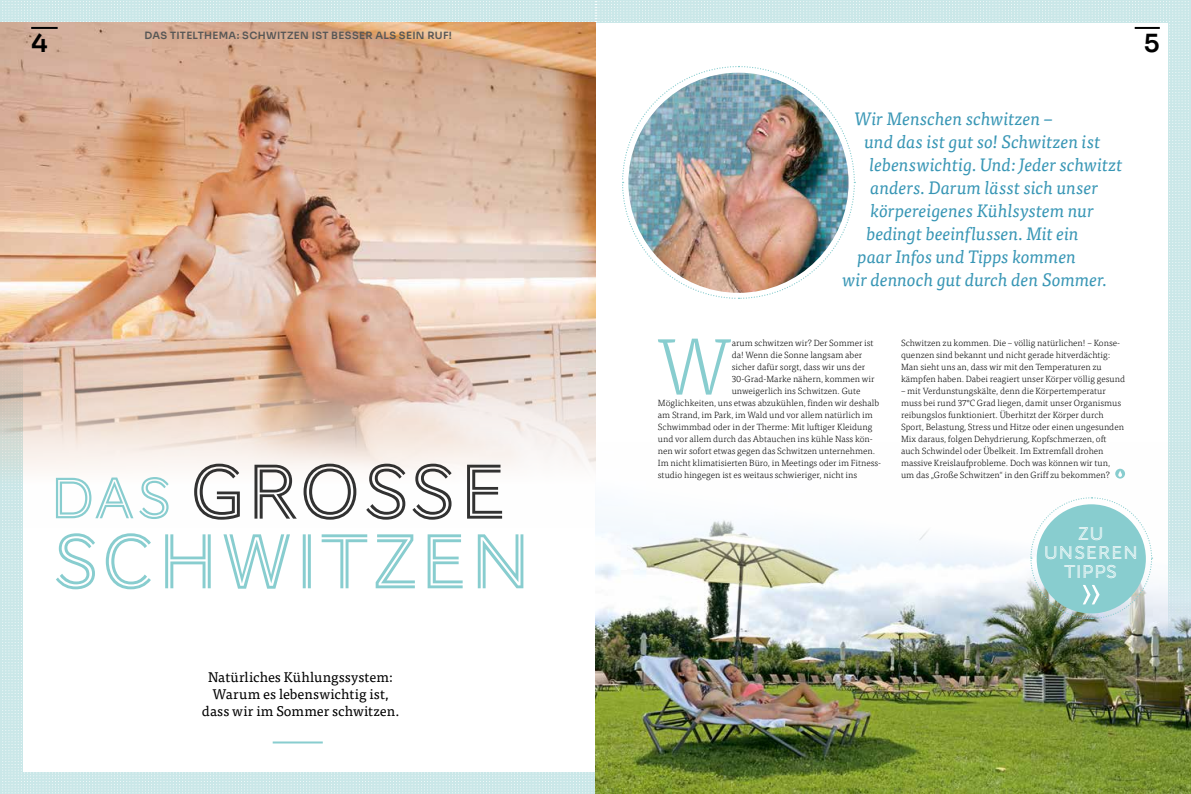
<style>
.page{position:relative;width:1191px;height:794px;background:#fff}
.page>*{position:absolute;margin:0;border:0;box-sizing:border-box;transform-origin:0 0}
.t1{font:80px "AW Conqueror Std Inline";color:#88cdcf}
.t2{font:80px "AW Conqueror Std Inline";color:#000}
.t3{font:300 79px "Tisa Pro";color:#88cdcf}
.t4{font:60px "AW Conqueror Std Inline";color:#88cdcf}
.t5{font:300 50px "Univers LT Std";color:#fff}
.t6{font:25px "Sora";color:#000}
.t7{font:19.1px/19.1px "AW Conqueror Std Inline";color:#fff;text-align:center}
.t8{font:italic 18px "Tisa Pro";letter-spacing:-.005em;color:#3896b5}
.t9{font:14px/17px "Tisa Pro";letter-spacing:.005em;color:#000;text-align:center}
.t10{font:10px "Sora";letter-spacing:.03em;color:#575756}
.t11{font:300 9px/12px "Tisa Pro";color:#000}
</style>
<div class="page">
<img style="left:0;top:1px;width:1191px;height:792px">
<h3 class="t6" style="left:31px;top:23px;width:18px">4</h3>
<p class="t10" style="left:144px;top:27px;width:309px">DAS TITELTHEMA: SCHWITZEN IST BESSER ALS SEIN RUF!</p>
<h1 class="t2" style="left:190px;top:448px;width:320px">GROßE</h1>
<h3 class="t4" style="left:50px;top:465px;width:126px">DAS</h3>
<h1 class="t1" style="left:50px;top:518px;width:484px">SCHWITZEN</h1>
<h3 class="t9" style="left:202px;top:668px;width:199px">Natürliches Kühlungssystem:<br>Warum es lebenswichtig ist, dass wir im Sommer schwitzen.</h3>
<h3 class="t6" style="left:1143px;top:23px;width:17px">5</h3>
<h3 class="t8" style="left:854px;top:105px;width:200px">Wir Menschen schwitzen –</h3>
<h3 class="t8" style="left:864px;top:128px;width:237px">und das ist gut so! Schwitzen ist</h3>
<h3 class="t8" style="left:869px;top:151px;width:255px">lebenswichtig. Und: Jeder schwitzt</h3>
<h3 class="t8" style="left:870px;top:174px;width:229px">anders. Darum lässt sich unser</h3>
<h3 class="t8" style="left:870px;top:197px;width:225px">körpereigenes Kühlsystem nur</h3>
<h3 class="t8" style="left:866px;top:220px;width:214px">bedingt beeinflussen. Mit ein</h3>
<h3 class="t8" style="left:857px;top:243px;width:220px">paar Infos und Tipps kommen</h3>
<h3 class="t8" style="left:842px;top:266px;width:266px">wir dennoch gut durch den Sommer.</h3>
<h2 class="t3" style="left:657px;top:311px;width:76px">W</h2>
<p class="t11" style="left:731px;top:336px;width:143px">arum schwitzen wir? Der Sommer ist</p>
<p class="t11" style="left:731px;top:348px;width:132px">da! Wenn die Sonne langsam aber</p>
<p class="t11" style="left:731px;top:360px;width:135px">sicher dafür sorgt, dass wir uns der</p>
<p class="t11" style="left:731px;top:372px;width:144px">30-Grad-Marke nähern, kommen wir</p>
<p class="t11" style="left:731px;top:384px;width:130px">unweigerlich ins Schwitzen. Gute</p>
<p class="t11" style="left:658px;top:396px;width:223px">Möglichkeiten, uns etwas abzukühlen, finden wir deshalb</p>
<p class="t11" style="left:658px;top:408px;width:216px">am Strand, im Park, im Wald und vor allem natürlich im</p>
<p class="t11" style="left:658px;top:420px;width:216px">Schwimmbad oder in der Therme: Mit luftiger Kleidung</p>
<p class="t11" style="left:658px;top:432px;width:216px">und vor allem durch das Abtauchen ins kühle Nass kön-</p>
<p class="t11" style="left:658px;top:444px;width:219px">nen wir sofort etwas gegen das Schwitzen unternehmen.</p>
<p class="t11" style="left:658px;top:456px;width:225px">Im nicht klimatisierten Büro, in Meetings oder im Fitness-</p>
<p class="t11" style="left:658px;top:468px;width:201px">studio hingegen ist es weitaus schwieriger, nicht ins</p>
<p class="t11" style="left:901px;top:336px;width:225px">Schwitzen zu kommen. Die – völlig natürlichen! – Konse&shy;quenzen sind bekannt und nicht gerade hitverdächtig:<br>Man sieht uns an, dass wir mit den Temperaturen zu kämpfen haben. Dabei reagiert unser Körper völlig gesund</p>
<p class="t11" style="left:901px;top:384px;width:224px">– mit Verdunstungskälte, denn die Körpertemperatur muss bei rund 37°C Grad liegen, damit unser Organismus reibungslos funktioniert. Überhitzt der Körper durch Sport, Belastung, Stress und Hitze oder einen ungesunden Mix daraus, folgen Dehydrierung, Kopfschmerzen, oft auch Schwindel oder Übelkeit. Im Extremfall drohen massive Kreislaufprobleme. Doch was können wir tun, um das „Große Schwitzen“ in den Griff zu bekommen?</p>
<h3 class="t7" style="left:1043px;top:524px;width:96px">ZU<br>UNSEREN<br>TIPPS</h3>
<h3 class="t5" style="left:1076px;top:560px;width:29px">»</h3>
</div>
